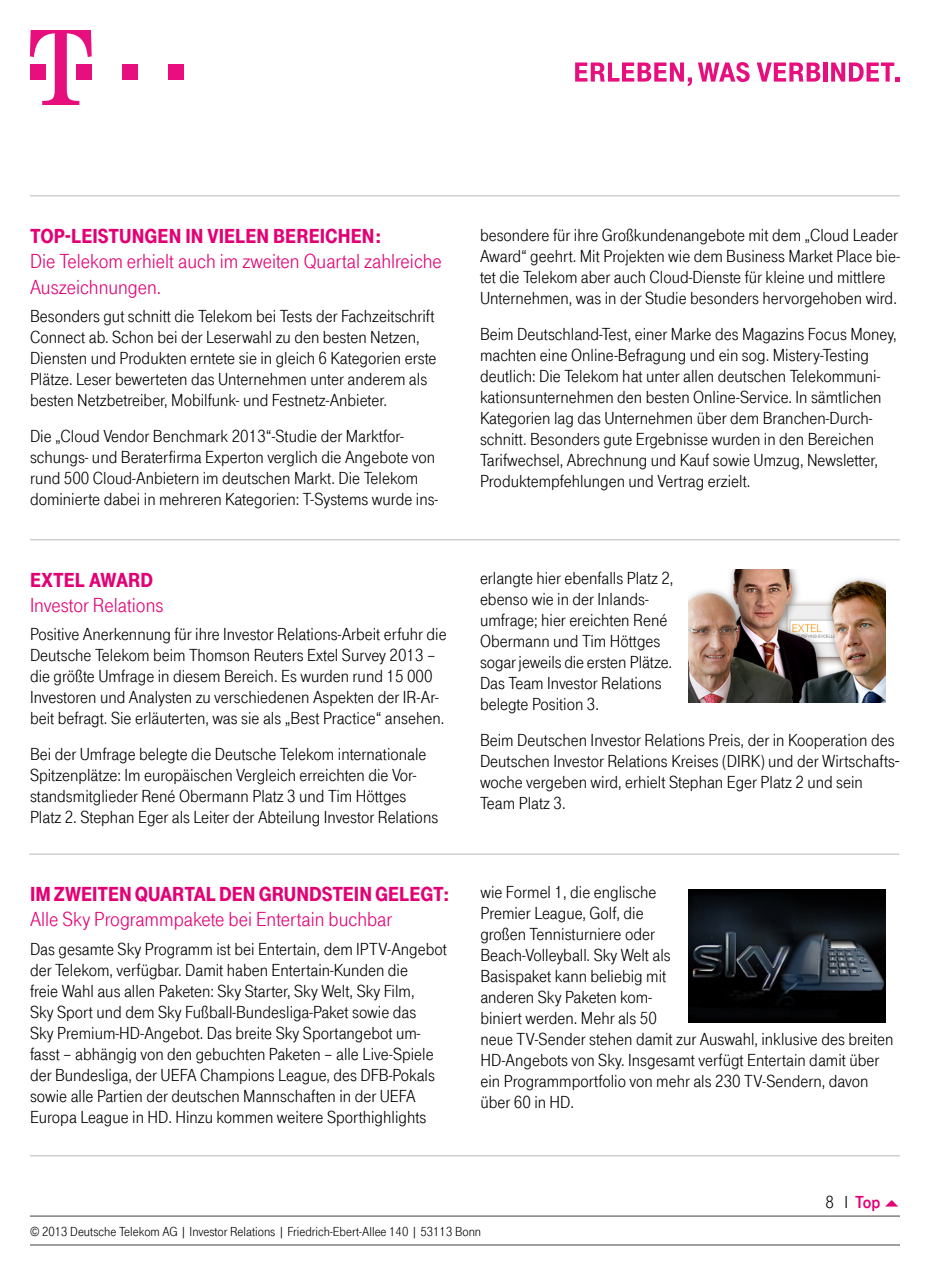
<style>
.page{position:relative;width:930px;height:1275px;background:#fff}
.page>*{position:absolute;margin:0;border:0;box-sizing:border-box;transform-origin:0 0}
.t1{font:21px/25.2px "Tele Grotesk Norm";color:#e20074}
.t2{font:900 21px "Tele Grotesk Headline";color:#e20074}
.t3{font:18px/21px "Tele Grotesk Norm";color:#000}
.t4{font:18px "Tele Grotesk Fett";color:#e20074}
.t5{font:13.5px "Tele Grotesk Norm";color:#000}
.s1{font-family:"Tele Grotesk Norm";color:#000}
</style>
<div class="page">
<div style="left:122px;top:64px;width:15px;height:16px;background:#e70e7d"></div>
<div style="left:168px;top:64px;width:15px;height:16px;background:#e70e7d"></div>
<svg style="left:30px;top:30px;width:62px;height:75px"></svg>
<svg style="left:575px;top:63px;width:117px;height:23px"></svg>
<svg style="left:698px;top:62px;width:52px;height:20px"></svg>
<svg style="left:757px;top:63px;width:63px;height:19px"></svg>
<hr style="left:823px;top:63px;width:4px;height:19px;background:#e70e7d">
<svg style="left:831px;top:63px;width:69px;height:19px"></svg>
<hr style="left:30px;top:1244px;width:870px;height:2px;background:#808080">
<hr style="left:30px;top:1215px;width:870px;height:2px;background:#808080">
<hr style="left:30px;top:539px;width:870px;height:1px;background:#d0d0d0">
<hr style="left:30px;top:195px;width:870px;height:1px;background:#d0d0d0">
<hr style="left:30px;top:1155px;width:870px;height:1px;background:#d0d0d0">
<hr style="left:29px;top:854px;width:870px;height:1px;background:#d0d0d0">
<img style="left:689px;top:890px;width:196px;height:133px">
<img style="left:689px;top:569px;width:196px;height:134px">
<p class="t2" style="left:30px;top:225px;width:353px">TOP-LEISTUNGEN IN VIELEN BEREICHEN:</p>
<p class="t1" style="left:30px;top:249px;width:413px">Die Telekom erhielt auch im zweiten Quartal zahlreiche<br>Auszeichnungen.</p>
<p class="t3" style="left:30px;top:306px;width:408px">Besonders gut schnitt die Telekom bei Tests der Fachzeitschrift Connect ab. Schon bei der Leserwahl zu den besten Netzen, Diensten und Produkten erntete sie in gleich 6 Kategorien erste Plätze. Leser bewerteten das Unternehmen unter anderem als besten Netzbetreiber, Mobilfunk- und Festnetz-Anbieter.</p>
<p class="t3" style="left:30px;top:426px;width:410px">Die „Cloud Vendor Benchmark 2013“-Studie der Marktfor&shy;schungs- und Beraterfirma Experton verglich die Angebote von rund 500 Cloud-Anbietern im deutschen Markt. Die Telekom dominierte dabei in mehreren Kategorien: T-Systems wurde ins-</p>
<p class="t2" style="left:30px;top:568px;width:123px">EXTEL AWARD</p>
<p class="t1" style="left:30px;top:593px;width:135px">Investor Relations</p>
<p class="t3" style="left:30px;top:624px;width:418px">Positive Anerkennung für ihre Investor Relations-Arbeit erfuhr die Deutsche Telekom beim Thomson Reuters Extel Survey 2013 – die größte Umfrage in diesem Bereich. Es wurden rund 15 000<br>Investoren und Analysten zu verschiedenen Aspekten der IR-Ar&shy;beit befragt. Sie erläuterten, was sie als „Best Practice“ ansehen.</p>
<p class="t3" style="left:30px;top:744px;width:410px">Bei der Umfrage belegte die Deutsche Telekom internationale Spitzenplätze: Im europäischen Vergleich erreichten die Vor&shy;standsmitglieder René Obermann Platz 3 und Tim Höttges Platz 2. Stephan Eger als Leiter der Abteilung Investor Relations</p>
<p class="t2" style="left:30px;top:882px;width:421px">IM ZWEITEN QUARTAL DEN GRUNDSTEIN GELEGT:</p>
<p class="t1" style="left:30px;top:907px;width:364px">Alle Sky Programmpakete bei Entertain buchbar</p>
<p class="t3" style="left:30px;top:938px;width:418px">Das gesamte Sky Programm ist bei Entertain, dem IPTV-Angebot der Telekom, verfügbar. Damit haben Entertain-Kunden die<br>freie Wahl aus allen Paketen: Sky Starter, Sky Welt, Sky Film,<br>Sky Sport und dem Sky Fußball-Bundesliga-Paket sowie das<br>Sky Premium-HD-Angebot. Das breite Sky Sportangebot um&shy;fasst – abhängig von den gebuchten Paketen – alle Live-Spiele der Bundesliga, der UEFA Champions League, des DFB-Pokals sowie alle Partien der deutschen Mannschaften in der UEFA Europa League in HD. Hinzu kommen weitere Sporthighlights</p>
<p class="t3" style="left:480px;top:225px;width:422px">besondere für ihre Großkundenangebote mit dem „Cloud Leader Award“ geehrt. Mit Projekten wie dem Business Market Place bie&shy;tet die Telekom aber auch Cloud-Dienste für kleine und mittlere Unternehmen, was in der Studie besonders hervorgehoben wird.</p>
<p class="t3" style="left:480px;top:324px;width:418px">Beim Deutschland-Test, einer Marke des Magazins Focus Money, machten eine Online-Befragung und ein sog. Mistery-Testing deutlich: Die Telekom hat unter allen deutschen Telekommuni&shy;kationsunternehmen den besten Online-Service. In sämtlichen Kategorien lag das Unternehmen über dem Branchen-Durch&shy;schnitt. Besonders gute Ergebnisse wurden in den Bereichen Tarifwechsel, Abrechnung und Kauf sowie Umzug, Newsletter, Produktempfehlungen und Vertrag erzielt.</p>
<p class="t3" style="left:480px;top:568px;width:195px">erlangte hier ebenfalls Platz 2, ebenso wie in der Inlands&shy;umfrage; hier ereichten René<br>Obermann und Tim Höttges sogar jeweils die ersten Plätze.<br>Das Team Investor Relations belegte Position 3.</p>
<p class="t3" style="left:480px;top:730px;width:421px">Beim Deutschen Investor Relations Preis, der in Kooperation des Deutschen Investor Relations Kreises (DIRK) und der Wirtschafts&shy;woche vergeben wird, erhielt Stephan Eger Platz 2 und sein Team Platz 3.</p>
<p class="t3" style="left:480px;top:882px;width:415px">wie Formel 1, die englische<br>Premier League, Golf, die<br>großen Tennisturniere oder<br>Beach-Volleyball. Sky Welt als<br>Basispaket kann beliebig mit<br>anderen Sky Paketen kom-<br>biniert werden. Mehr als 50<br>neue TV-Sender stehen damit zur Auswahl, inklusive des breiten HD-Angebots von Sky. Insgesamt verfügt Entertain damit über ein Programmportfolio von mehr als 230 TV-Sendern, davon über 60 in HD.</p>
<p class="t4" style="left:826px;top:1192px;width:56px"><span class="s1">8 I</span> Top</p>
<p class="t5" style="left:30px;top:1224px;width:453px">© 2013 Deutsche Telekom AG | Investor Relations | Friedrich-Ebert-Allee 140 | 53113 Bonn</p>
</div>
